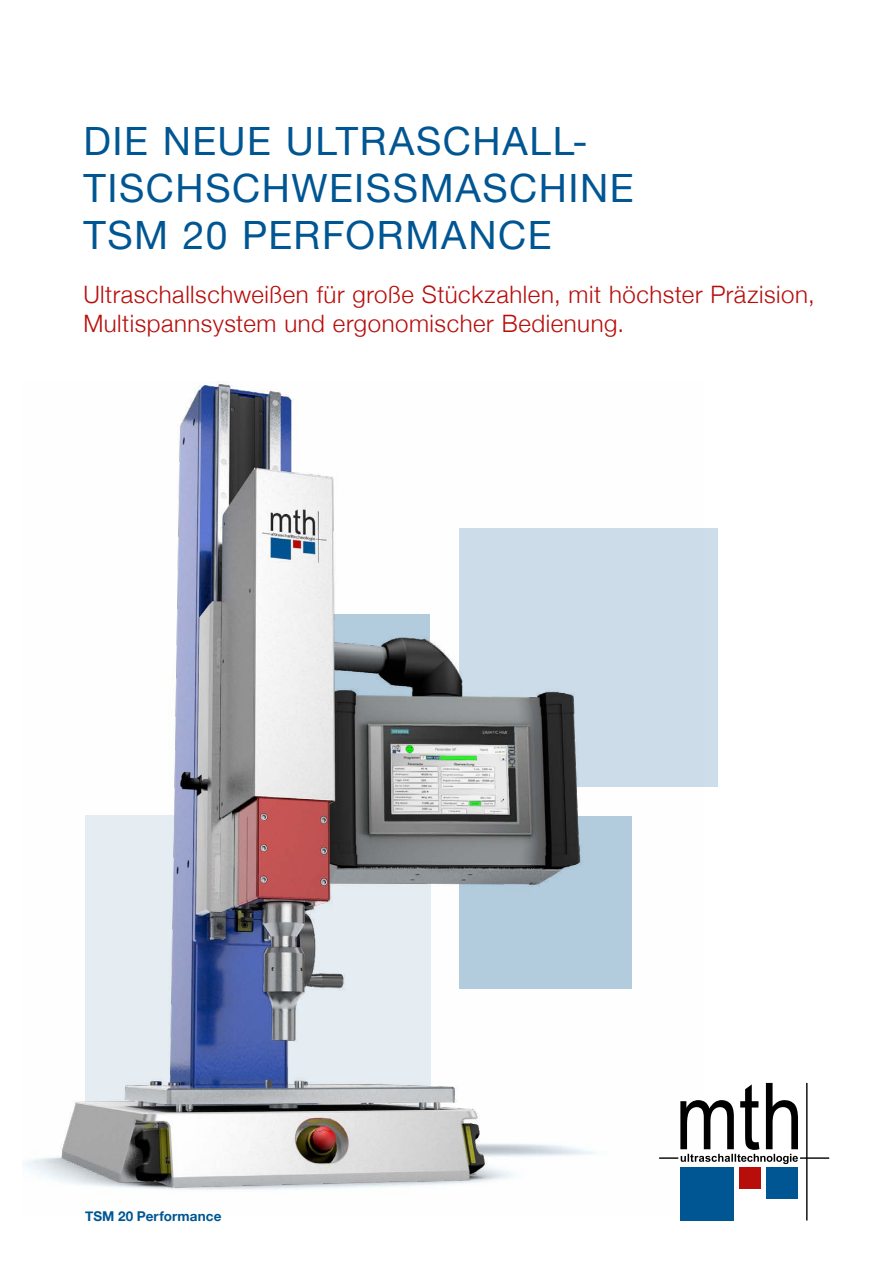
<style>
.page{position:relative;width:893px;height:1263px;background:#fff}
.page>*{position:absolute;margin:0;border:0;box-sizing:border-box;transform-origin:0 0}
.t1{font:39px/46.8px "Helvetica Neue";letter-spacing:.04em;color:#005693}
.t2{font:300 24px/28.8px "Helvetica Neue";letter-spacing:.025em;color:#b70e0c}
.t3{font:700 13.5px "Helvetica Neue";letter-spacing:.01em;color:#005693}
</style>
<div class="page">
<div style="left:459px;top:528px;width:259px;height:259px;background:#ccdce8"></div>
<img style="left:23px;top:382px;width:609px;height:808px">
<svg style="left:659px;top:1083px;width:170px;height:137px"></svg>
<div style="left:680px;top:1167px;width:54px;height:53px;background:#005693"></div>
<div style="left:766px;top:1167px;width:32px;height:32px;background:#005693"></div>
<div style="left:739px;top:1167px;width:21px;height:21px;background:#b70e0c"></div>
<h1 class="t1" style="left:83px;top:120px;width:552px">DIE NEUE ULTRASCHALL-<br>TISCHSCHWEISSMASCHINE<br>TSM 20 PERFORMANCE</h1>
<p class="t2" style="left:83px;top:279px;width:733px">Ultraschallschweißen für große Stückzahlen, mit höchster Präzision,<br>Multispannsystem und ergonomischer Bedienung.</p>
<p class="t3" style="left:85px;top:1205px;width:138px">TSM 20 Performance</p>
</div>
